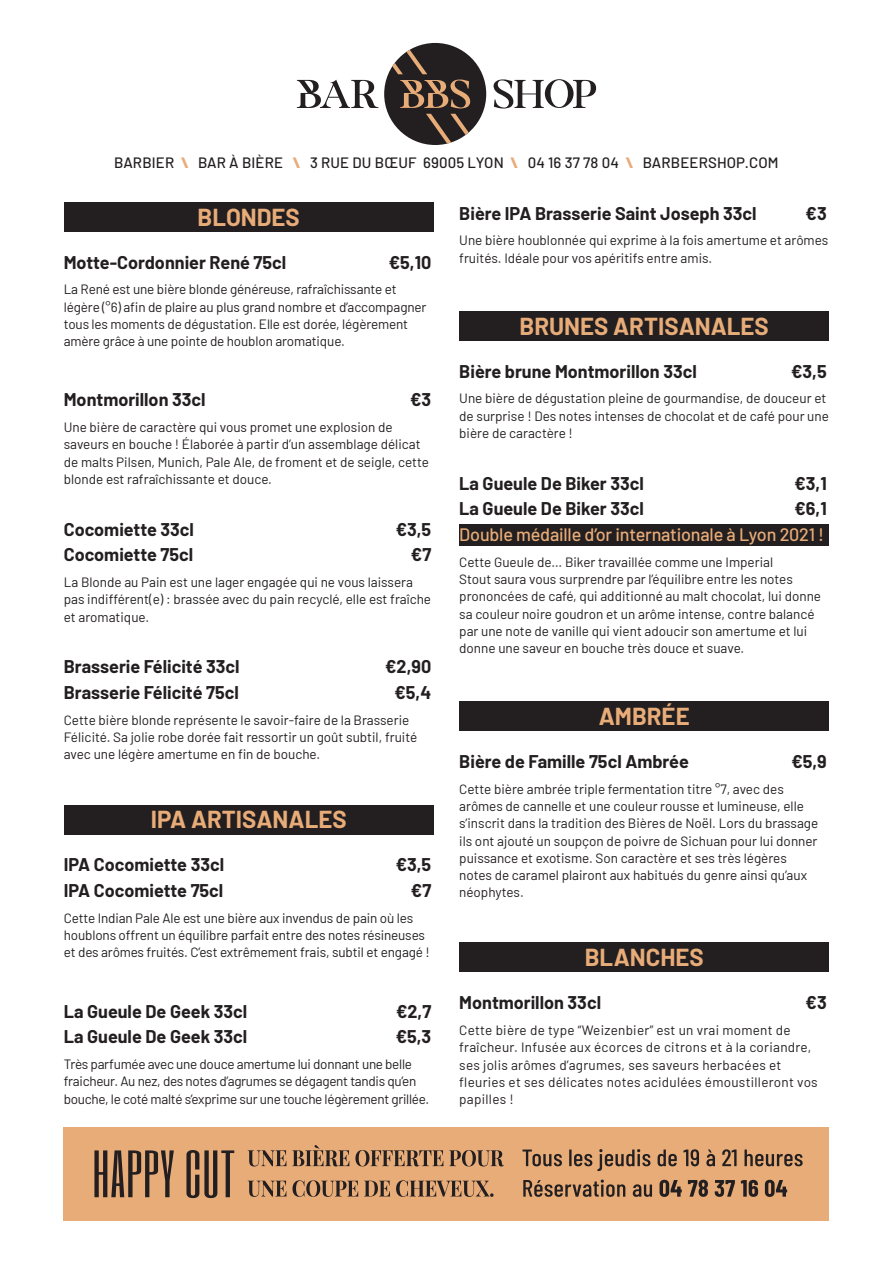
<style>
.page{position:relative;width:893px;height:1263px;background:#fff}
.page>*{position:absolute;margin:0;border:0;box-sizing:border-box;transform-origin:0 0}
.TITRE_BBS{font:700 24px "Barlow";color:#e8ac79}
.SOUS-TITRE_BBS{font:700 18px "Barlow";color:#231f20}
.TEXTE_BBS{font:700 18px "Barlow";color:#231f20}
.SOUS-TITRE_BBS-2{font:500 18px "Barlow";letter-spacing:-.01em;color:#e8ac79}
.t1{font:500 15px "Barlow";letter-spacing:.01em;color:#231f20}
.t2{font:900 15px "Barlow";color:#e8ac79}
.TEXTE_BBS-2{font:13.5px/17.2px "Barlow";color:#231f20}
.TEXTE_BBS-3{font:13.5px/17.2px "Barlow";letter-spacing:.02em;color:#231f20}
.TEXTE_BBS-4{font:13.5px/17.2px "Barlow";letter-spacing:-.02em;color:#231f20}
.s1{font-weight:900;color:#e8ac79}
</style>
<div class="page">
<div style="left:64px;top:1127px;width:765px;height:93px;background:#e8ac79"></div>
<svg style="left:94px;top:1150px;width:80px;height:47px"></svg>
<svg style="left:186px;top:1150px;width:48px;height:48px"></svg>
<svg style="left:522px;top:1149px;width:40px;height:17px"></svg>
<hr style="left:569px;top:1149px;width:3px;height:17px;background:#231f20">
<svg style="left:574px;top:1149px;width:76px;height:22px"></svg>
<svg style="left:658px;top:1149px;width:19px;height:17px"></svg>
<svg style="left:683px;top:1149px;width:16px;height:17px"></svg>
<svg style="left:706px;top:1149px;width:9px;height:17px"></svg>
<svg style="left:722px;top:1149px;width:15px;height:17px"></svg>
<svg style="left:744px;top:1149px;width:59px;height:17px"></svg>
<svg style="left:523px;top:1179px;width:102px;height:18px"></svg>
<svg style="left:633px;top:1184px;width:19px;height:13px"></svg>
<svg style="left:659px;top:1180px;width:23px;height:17px"></svg>
<svg style="left:688px;top:1180px;width:20px;height:17px"></svg>
<svg style="left:715px;top:1180px;width:20px;height:17px"></svg>
<svg style="left:741px;top:1180px;width:17px;height:17px"></svg>
<svg style="left:765px;top:1180px;width:22px;height:17px"></svg>
<svg style="left:248px;top:1145px;width:101px;height:21px"></svg>
<svg style="left:355px;top:1150px;width:88px;height:16px"></svg>
<svg style="left:449px;top:1150px;width:55px;height:16px"></svg>
<svg style="left:248px;top:1180px;width:110px;height:17px"></svg>
<svg style="left:364px;top:1181px;width:26px;height:15px"></svg>
<svg style="left:396px;top:1180px;width:97px;height:17px"></svg>
<div style="left:384px;top:43px;width:102px;height:102px;background:#231f20;border-radius:50%"></div>
<svg style="left:426px;top:114px;width:56px;height:30px"></svg>
<svg style="left:384px;top:43px;width:86px;height:65px"></svg>
<svg style="left:297px;top:80px;width:81px;height:28px"></svg>
<svg style="left:493px;top:79px;width:103px;height:30px"></svg>
<div style="left:64px;top:202px;width:370px;height:30px;background:#231f20"></div>
<div style="left:64px;top:805px;width:370px;height:30px;background:#231f20"></div>
<div style="left:459px;top:942px;width:370px;height:30px;background:#231f20"></div>
<div style="left:459px;top:701px;width:370px;height:30px;background:#231f20"></div>
<div style="left:459px;top:524px;width:370px;height:21px;background:#231f20"></div>
<div style="left:459px;top:311px;width:370px;height:29px;background:#231f20"></div>
<p class="t1" style="left:114px;top:152px;width:76px">BARBIER <span class="s1">\</span></p>
<p class="t1" style="left:198px;top:152px;width:86px">BAR À BIÈRE</p>
<p class="t2" style="left:293px;top:151px;width:9px">\</p>
<p class="t1" style="left:310px;top:152px;width:210px">3 RUE DU BŒUF 69005 LYON <span class="s1">\</span></p>
<p class="t1" style="left:528px;top:152px;width:107px">04 16 37 78 04 <span class="s1">\</span></p>
<p class="t1" style="left:643px;top:152px;width:137px">BARBEERSHOP.COM</p>
<p class="TITRE_BBS" style="left:198px;top:199px;width:104px">BLONDES</p>
<p class="TEXTE_BBS" style="left:64px;top:249px;width:224px">Motte-Cordonnier René 75cl</p>
<p class="TEXTE_BBS-2" style="left:64px;top:280px;width:364px">La René est une bière blonde généreuse, rafraîchissante et légère (°6) afin de plaire au plus grand nombre et ’daccompagner tous les moments de dégustation. Elle est dorée, légèrement amère grâce à une pointe de houblon aromatique.</p>
<p class="TEXTE_BBS" style="left:389px;top:249px;width:44px">€5,10</p>
<p class="SOUS-TITRE_BBS" style="left:64px;top:387px;width:143px">Montmorillon 33cl</p>
<p class="TEXTE_BBS-2" style="left:64px;top:418px;width:367px">Une bière de caractère qui vous promet une explosion de saveurs en bouche ! Élaborée à partir ’dun assemblage délicat de malts Pilsen, Munich, Pale Ale, de froment et de seigle, cette blonde est rafraîchissante et douce.</p>
<p class="SOUS-TITRE_BBS" style="left:396px;top:516px;width:37px">€3,5</p>
<p class="SOUS-TITRE_BBS" style="left:410px;top:387px;width:23px">€3</p>
<p class="SOUS-TITRE_BBS" style="left:64px;top:516px;width:132px">Cocomiette 33cl</p>
<p class="SOUS-TITRE_BBS" style="left:64px;top:542px;width:131px">Cocomiette 75cl</p>
<p class="TEXTE_BBS-2" style="left:64px;top:573px;width:369px">La Blonde au Pain est une lager engagée qui ne vous laissera pas indifférent e( :) brassée avec du pain recyclé, elle est fraîche et aromatique.</p>
<p class="SOUS-TITRE_BBS" style="left:385px;top:654px;width:48px">€2,90</p>
<p class="SOUS-TITRE_BBS" style="left:411px;top:542px;width:22px">€7</p>
<p class="SOUS-TITRE_BBS" style="left:64px;top:654px;width:177px">Brasserie Félicité 33cl</p>
<p class="SOUS-TITRE_BBS" style="left:64px;top:679px;width:176px">Brasserie Félicité 75cl</p>
<p class="TEXTE_BBS-2" style="left:64px;top:710px;width:355px">Cette bière blonde représente le savoir-faire de la Brasserie<br>Félicité. Sa jolie robe dorée fait ressortir un goût subtil, fruité avec une légère amertume en fin de bouche.</p>
<p class="SOUS-TITRE_BBS" style="left:395px;top:679px;width:38px">€5,4</p>
<p class="TITRE_BBS" style="left:151px;top:802px;width:197px">IPA ARTISANALES</p>
<p class="SOUS-TITRE_BBS" style="left:64px;top:852px;width:162px">IPA Cocomiette 33cl</p>
<p class="SOUS-TITRE_BBS" style="left:396px;top:852px;width:37px">€3,5</p>
<p class="SOUS-TITRE_BBS" style="left:64px;top:877px;width:161px">IPA Cocomiette 75cl</p>
<p class="TEXTE_BBS-2" style="left:64px;top:908px;width:367px">Cette Indian Pale Ale est une bière aux invendus de pain où les houblons offrent un équilibre parfait entre des notes résineuses et des arômes fruités ’C. est extrêmement frais, subtil et engagé !</p>
<p class="SOUS-TITRE_BBS" style="left:411px;top:877px;width:22px">€7</p>
<p class="SOUS-TITRE_BBS" style="left:64px;top:998px;width:185px">La Gueule De Geek 33cl</p>
<p class="SOUS-TITRE_BBS" style="left:396px;top:998px;width:37px">€2,7</p>
<p class="SOUS-TITRE_BBS" style="left:64px;top:1024px;width:185px">La Gueule De Geek 33cl</p>
<p class="TEXTE_BBS-4" style="left:64px;top:1055px;width:367px">Très parfumée avec une douce amertume lui donnant une belle fraicheur. Au nez, des notes ’dagrumes se dégagent tandis que n’ bouche le, coté malté ’sexprime sur une touche légèrement grillée.</p>
<p class="SOUS-TITRE_BBS" style="left:396px;top:1024px;width:37px">€5,3</p>
<p class="TEXTE_BBS" style="left:459px;top:200px;width:299px">Bière IPA Brasserie Saint Joseph 33cl</p>
<p class="TEXTE_BBS-2" style="left:459px;top:231px;width:370px">Une bière houblonnée qui exprime laà fois amertume et arômes fruités. Idéale pour vos apéritifs entre amis.</p>
<p class="TEXTE_BBS" style="left:806px;top:200px;width:23px">€3</p>
<p class="TITRE_BBS" style="left:520px;top:308px;width:251px">BRUNES ARTISANALES</p>
<p class="SOUS-TITRE_BBS" style="left:459px;top:358px;width:239px">Bière brune Montmorillon 33cl</p>
<p class="TEXTE_BBS-2" style="left:459px;top:389px;width:371px">Une bière de dégustation pleine de gourmandise, de douceur et de surprise ! Des notes intenses de chocolat et de café pour une bière de caractère !</p>
<p class="SOUS-TITRE_BBS" style="left:794px;top:470px;width:34px">€3,1</p>
<p class="SOUS-TITRE_BBS" style="left:791px;top:358px;width:37px">€3,5</p>
<p class="SOUS-TITRE_BBS" style="left:459px;top:470px;width:186px">La Gueule De Biker 33cl</p>
<p class="SOUS-TITRE_BBS" style="left:459px;top:496px;width:186px">La Gueule De Biker 33cl</p>
<p class="SOUS-TITRE_BBS-2" style="left:459px;top:521px;width:366px">Double médaille ’dor internationale à Lyon 2021 !</p>
<p class="TEXTE_BBS-2" style="left:459px;top:552px;width:363px">Cette Gueule de… Biker travaillée comme une Imperial<br>Stout saura vous surprendre par ’léquilibre entre les notes prononcées de café, qui additionné au malt chocolat, lui donne sa couleur noire goudron et un arôme intense, contre balancé par une note de vanille qui vient adoucir son amertume et lui donne une saveur en bouche très douce et suave.</p>
<p class="SOUS-TITRE_BBS" style="left:794px;top:496px;width:34px">€6,1</p>
<p class="TITRE_BBS" style="left:599px;top:699px;width:92px">AMBRÉE</p>
<p class="SOUS-TITRE_BBS" style="left:459px;top:748px;width:231px">Bière de Famille 75cl Ambrée</p>
<p class="TEXTE_BBS-2" style="left:459px;top:779px;width:361px">Cette bière ambrée triple fermentation titre °7, avec des arômes de cannelle et une couleur rousse et lumineuse, elle ’sinscrit dans la tradition des Bières de Noël. Lors du brassage ils ont ajouté un soupçon de poivre de Sichuan pour lui donner puissance et exotisme. Son caractère et ses très légères notes de caramel plairont aux habitués du genre ainsi qu’aux néophytes.</p>
<p class="SOUS-TITRE_BBS" style="left:791px;top:748px;width:37px">€5,9</p>
<p class="TITRE_BBS" style="left:585px;top:940px;width:121px">BLANCHES</p>
<p class="SOUS-TITRE_BBS" style="left:459px;top:990px;width:143px">Montmorillon 33cl</p>
<p class="TEXTE_BBS-3" style="left:459px;top:1021px;width:360px">Cette bière de type “Weizenbier” est un vrai moment de fraîcheur. Infusée aux écorces de citrons et laà coriandre, ses jolis arômes ’dagrumes, ses saveurs herbacées et fleuries et ses délicates notes acidulées émoustilleront vos papilles !</p>
<p class="SOUS-TITRE_BBS" style="left:806px;top:990px;width:23px">€3</p>
</div>
